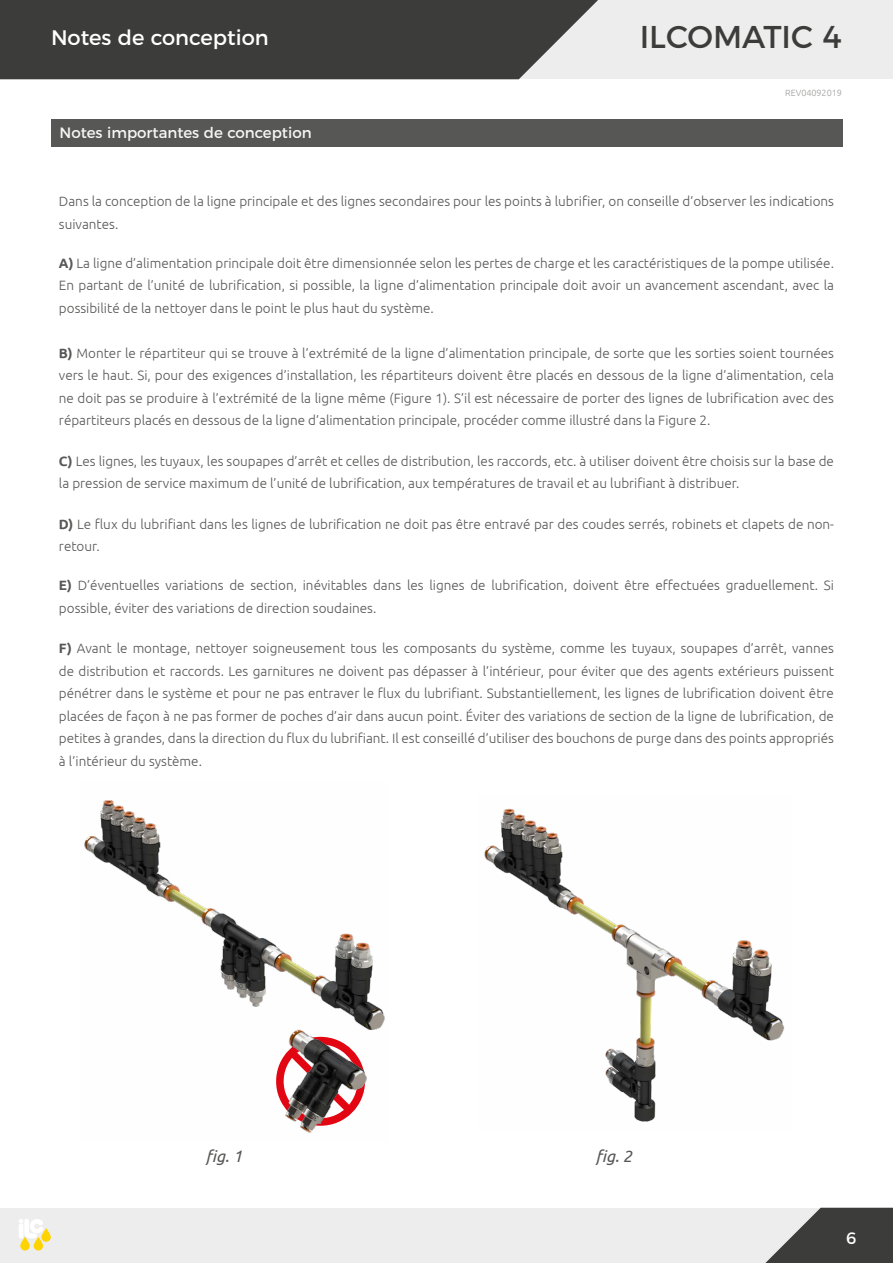
<style>
.page{position:relative;width:893px;height:1263px;background:#fff}
.page>*{position:absolute;margin:0;border:0;box-sizing:border-box;transform-origin:0 0}
.t1{font:31.5px "Montserrat";color:#3c3c3b}
.t2{font:21px "Montserrat";color:#fff}
.t3{font:italic 16.5px "Ubuntu";color:#575756}
.t4{font:16.5px "Montserrat";color:#fff}
.t5{font:15px "Montserrat";color:#f6f6f6}
.t6{font:300 13.5px/22.5px "Ubuntu";color:#575756}
.t7{font:300 9px "Ubuntu";color:#9d9d9c}
.s1{font-weight:700}
</style>
<div class="page">
<div style="left:0;top:1208px;width:893px;height:55px;background:#ededed"></div>
<div style="left:0;top:0;width:893px;height:79px;background:#ededed"></div>
<div style="left:0;top:0;width:598px;height:79px;background:#3c3c3b"></div>
<svg style="left:765px;top:1208px;width:128px;height:55px"></svg>
<svg style="left:20px;top:1237px;width:10px;height:13px"></svg>
<svg style="left:34px;top:1237px;width:9px;height:13px"></svg>
<svg style="left:41px;top:1228px;width:10px;height:14px"></svg>
<svg style="left:19px;top:1219px;width:24px;height:19px"></svg>
<img style="left:84px;top:800px;width:301px;height:333px">
<img style="left:484px;top:808px;width:301px;height:314px">
<div style="left:51px;top:119px;width:791px;height:28px;background:#575756"></div>
<h2 class="t2" style="left:51px;top:21px;width:219px">Notes de conception</h2>
<h1 class="t1" style="left:640px;top:11px;width:204px">ILCOMATIC 4</h1>
<p class="t5" style="left:60px;top:120px;width:254px">Notes importantes de conception</p>
<p class="t7" style="left:785px;top:88px;width:58px">REV04092019</p>
<p class="t6" style="left:59px;top:190px;width:777px">Dans la conception de la ligne principale et des lignes secondaires pour les points à lubrifier, on conseille d’observer les indications suivantes.</p>
<p class="t6" style="left:59px;top:251px;width:776px;text-align:justify"><span class="s1">A)</span> La ligne d’alimentation principale doit être dimensionnée selon les pertes de charge et les caractéristiques de la pompe utilisée.<br>En partant de l’unité de lubrification, si possible, la ligne d’alimentation principale doit avoir un avancement ascendant, avec la possibilité de la nettoyer dans le point le plus haut du système.</p>
<p class="t6" style="left:59px;top:341px;width:777px;text-align:justify"><span class="s1">B)</span> Monter le répartiteur qui se trouve à l’extrémité de la ligne d’alimentation principale, de sorte que les sorties soient tournées vers le haut. Si, pour des exigences d’installation, les répartiteurs doivent être placés en dessous de la ligne d’alimentation, cela ne doit pas se produire à l’extrémité de la ligne même (Figure 1). S’il est nécessaire de porter des lignes de lubrification avec des répartiteurs placés en dessous de la ligne d’alimentation principale, procéder comme illustré dans la Figure 2.</p>
<p class="t6" style="left:59px;top:449px;width:776px"><span class="s1">C)</span> Les lignes, les tuyaux, les soupapes d’arrêt et celles de distribution, les raccords, etc. à utiliser doivent être choisis sur la base de la pression de service maximum de l’unité de lubrification, aux températures de travail et au lubrifiant à distribuer.</p>
<p class="t6" style="left:59px;top:512px;width:777px"><span class="s1">D)</span> Le flux du lubrifiant dans les lignes de lubrification ne doit pas être entravé par des coudes serrés, robinets et clapets de non&shy;retour.</p>
<p class="t6" style="left:59px;top:574px;width:776px"><span class="s1">E)</span> D’éventuelles variations de section, inévitables dans les lignes de lubrification, doivent être effectuées graduellement. Si possible, éviter des variations de direction soudaines.</p>
<p class="t6" style="left:59px;top:637px;width:776px;text-align:justify"><span class="s1">F)</span> Avant le montage, nettoyer soigneusement tous les composants du système, comme les tuyaux, soupapes d’arrêt, vannes de distribution et raccords. Les garnitures ne doivent pas dépasser à l’intérieur, pour éviter que des agents extérieurs puissent pénétrer dans le système et pour ne pas entraver le flux du lubrifiant. Substantiellement, les lignes de lubrification doivent être placées de façon à ne pas former de poches d’air dans aucun point. Éviter des variations de section de la ligne de lubrification, de petites à grandes, dans la direction du flux du lubrifiant. Il est conseillé d’utiliser des bouchons de purge dans des points appropriés à l’intérieur du système.</p>
<p class="t3" style="left:206px;top:1146px;width:38px">fig. 1</p>
<p class="t3" style="left:596px;top:1146px;width:38px">fig. 2</p>
<p class="t4" style="left:846px;top:1225px;width:12px">6</p>
</div>
